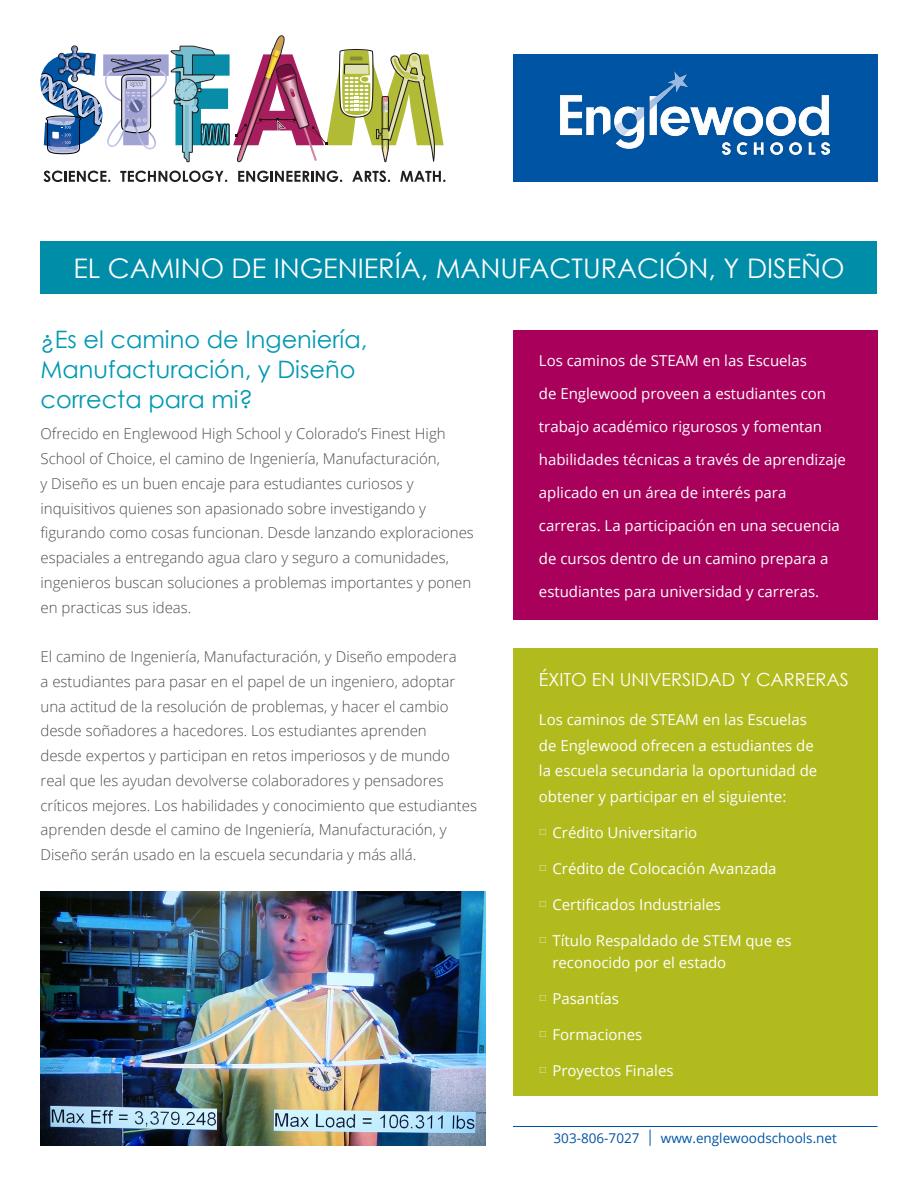
<style>
.page{position:relative;width:918px;height:1188px;background:#fff}
.page>*{position:absolute;margin:0;border:0;box-sizing:border-box;transform-origin:0 0}
.body_copy_-_white__s{font:27px "Century Gothic";color:#fff}
.Big_Header_blue{font:24px/30px "Century Gothic";color:#0098b2}
.body_copy_-_white__s-2{font:18px "Century Gothic";color:#fff}
.body_copy{font:300 15px/24.8px "Open Sans";color:#4d4d4f}
.body_copy_-_white__s-3{font:15px/25.5px "Open Sans";color:#fff}
.body_copy_-_white__s-4{font:13.5px "Open Sans";color:#0054a4}
.s1{font-size:16.2px}
</style>
<div class="page">
<div style="left:40px;top:241px;width:838px;height:52px;background:#008da8"></div>
<img style="left:40px;top:35px;width:404px;height:128px">
<svg style="left:43px;top:171px;width:67px;height:11px"></svg>
<svg style="left:120px;top:171px;width:107px;height:11px"></svg>
<svg style="left:238px;top:171px;width:104px;height:11px"></svg>
<svg style="left:352px;top:171px;width:38px;height:11px"></svg>
<svg style="left:400px;top:171px;width:45px;height:11px"></svg>
<img style="left:40px;top:891px;width:446px;height:254px">
<hr style="left:513px;top:1126px;width:365px;height:1px;background:#0054a4">
<div style="left:513px;top:648px;width:365px;height:447px;background:#b2bb1e"></div>
<div style="left:513px;top:330px;width:365px;height:290px;background:#a8005b"></div>
<div style="left:513px;top:54px;width:365px;height:127px;background:#0054a4"></div>
<img style="left:561px;top:72px;width:269px;height:83px">
<p class="body_copy_-_white__s" style="left:73px;top:252px;width:773px">EL CAMINO DE INGENIERÍA, MANUFACTURACIÓN, Y DISEÑO</p>
<p class="Big_Header_blue" style="left:40px;top:324px;width:328px">¿Es el camino de Ingeniería,<br>Manufacturación, y Diseño correcta para mi?</p>
<p class="body_copy" style="left:40px;top:421px;width:435px">Ofrecido en Englewood High School y Colorado’s Finest High School of Choice, el camino de Ingeniería, Manufacturación,<br>y Diseño es un buen encaje para estudiantes curiosos y inquisitivos quienes son apasionado sobre investigando y figurando como cosas funcionan. Desde lanzando exploraciones espaciales a entregando agua claro y seguro a comunidades, ingenieros buscan soluciones a problemas importantes y ponen en practicas sus ideas.</p>
<p class="body_copy" style="left:40px;top:644px;width:438px">El camino de Ingeniería, Manufacturación, y Diseño empodera<br>a estudiantes para pasar en el papel de un ingeniero, adoptar una actitud de la resolución de problemas, y hacer el cambio desde soñadores a hacedores. Los estudiantes aprenden<br>desde expertos y participan en retos imperiosos y de mundo real que les ayudan devolverse colaboradores y pensadores críticos mejores. Los habilidades y conocimiento que estudiantes aprenden desde el camino de Ingeniería, Manufacturación, y Diseño serán usado en la escuela secundaria y más allá.</p>
<p class="body_copy_-_white__s-3" style="left:539px;top:347px;width:270px">Los caminos de STEAM en las Escuelas</p>
<p class="body_copy_-_white__s-3" style="left:539px;top:380px;width:289px">de Englewood proveen a estudiantes con</p>
<p class="body_copy_-_white__s-3" style="left:539px;top:413px;width:285px">trabajo académico rigurosos y fomentan</p>
<p class="body_copy_-_white__s-3" style="left:539px;top:446px;width:309px">habilidades técnicas a través de aprendizaje</p>
<p class="body_copy_-_white__s-3" style="left:539px;top:479px;width:249px">aplicado en un área de interés para</p>
<p class="body_copy_-_white__s-3" style="left:539px;top:512px;width:302px">carreras. La participación en una secuencia</p>
<p class="body_copy_-_white__s-3" style="left:539px;top:545px;width:291px">de cursos dentro de un camino prepara a</p>
<p class="body_copy_-_white__s-3" style="left:539px;top:578px;width:282px">estudiantes para universidad y carreras.</p>
<p class="body_copy_-_white__s-2" style="left:539px;top:669px;width:311px">ÉXITO EN UNIVERSIDAD Y CARRERAS</p>
<p class="body_copy_-_white__s-3" style="left:539px;top:707px;width:280px">Los caminos de STEAM en las Escuelas de Englewood ofrecen a estudiantes de la escuela secundaria la oportunidad de obtener y participar en el siguiente:</p>
<p class="body_copy_-_white__s-3" style="left:552px;top:819px;width:146px">Crédito Universitario</p>
<p class="body_copy_-_white__s-3" style="left:552px;top:855px;width:226px">Crédito de Colocación Avanzada</p>
<p class="body_copy_-_white__s-3" style="left:552px;top:891px;width:170px">Certificados Industriales</p>
<p class="body_copy_-_white__s-3" style="left:552px;top:929px;width:241px;line-height:22.5px">Título Respaldado de STEM que es reconocido por el estado</p>
<p class="body_copy_-_white__s-3" style="left:552px;top:986px;width:68px">Pasantías</p>
<p class="body_copy_-_white__s-3" style="left:552px;top:1022px;width:91px">Formaciones</p>
<p class="body_copy_-_white__s-3" style="left:552px;top:1058px;width:123px">Proyectos Finales</p>
<p class="body_copy_-_white__s-4" style="left:554px;top:1129px;width:285px">303-806-7027 <span class="s1">|</span> www.englewoodschools.net</p>
</div>
